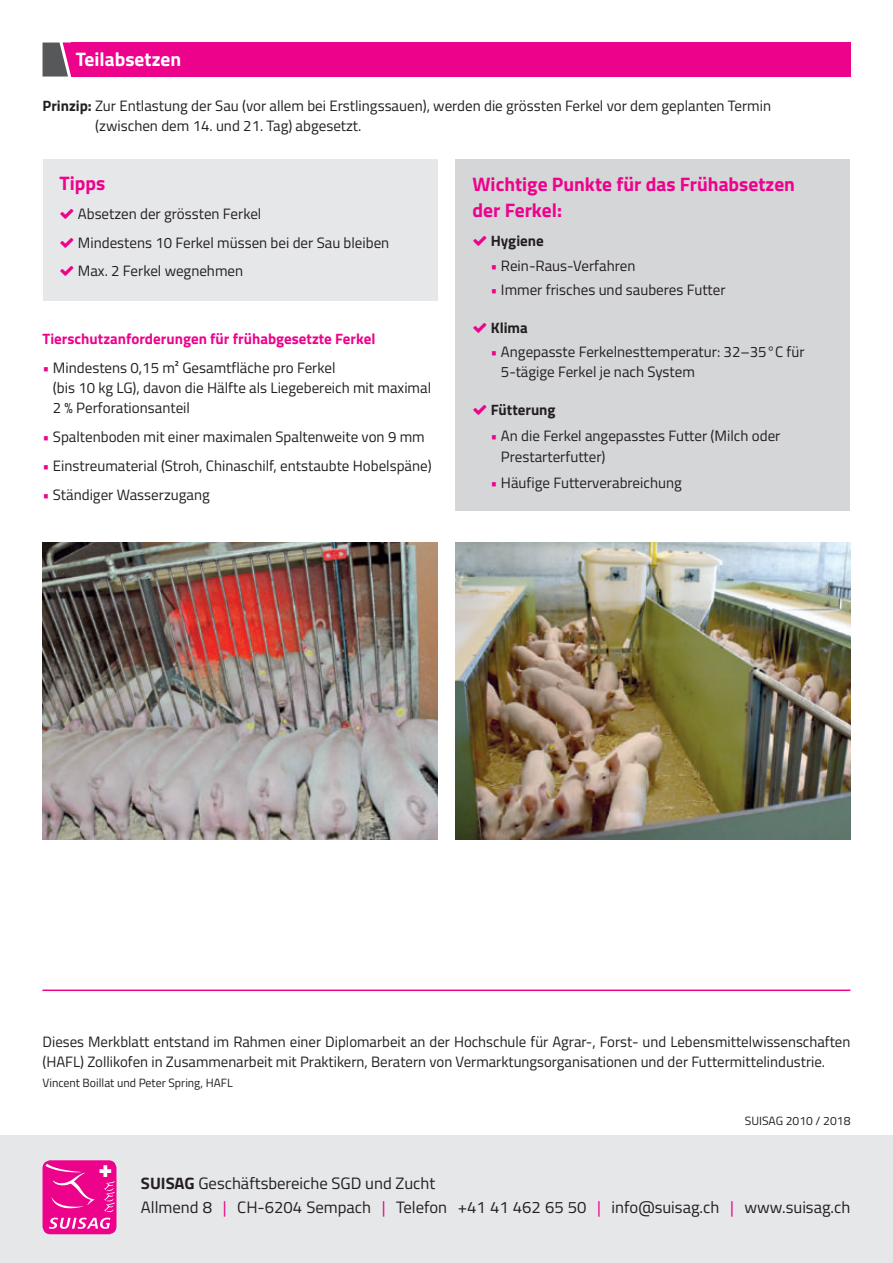
<style>
.page{position:relative;width:893px;height:1263px;background:#fff}
.page>*{position:absolute;margin:0;border:0;box-sizing:border-box;transform-origin:0 0}
.t1{font:700 19.5px/25.5px "Titillium Web";color:#ed028c}
.t2{font:700 19.5px "Titillium Web";color:#fff}
.t3{font:16.5px/24px "Titillium Web";color:#231f20}
.t4{font:15px/20.2px "Titillium Web";color:#231f20}
.t5{font:700 15px "Titillium Web";color:#ed028c}
.t6{font:700 15px "Titillium Web";color:#231f20}
.t7{font:12px "Titillium Web";color:#231f20}
.s1{font-weight:700}
.s2{color:#ed028c}
</style>
<div class="page">
<div style="left:0;top:1135px;width:893px;height:128px;background:#e6e7e9"></div>
<div style="left:43px;top:1160px;width:73px;height:74px;background:#ed028c;border-radius:8px"></div>
<svg style="left:45px;top:1164px;width:70px;height:65px"></svg>
<svg style="left:43px;top:43px;width:28px;height:34px"></svg>
<div style="left:71px;top:43px;width:779px;height:34px;background:#ed028c"></div>
<div style="left:455px;top:159px;width:395px;height:352px;background:#d5d6d8"></div>
<div style="left:43px;top:159px;width:394px;height:141px;background:#e6e7e9"></div>
<img style="left:43px;top:542px;width:394px;height:298px">
<img style="left:455px;top:542px;width:395px;height:298px">
<hr style="left:43px;top:989px;width:807px;height:2px;background:#ed028c">
<h1 class="t2" style="left:76px;top:52px;width:107px">Teilabsetzen</h1>
<p class="t4" style="left:95px;top:95px;width:677px;text-indent:-53px"><span class="s1">Prinzip:</span> Zur Entlastung der Sau (vor allem bei Erstlingssauen), werden die grössten Ferkel vor dem geplanten Termin (zwischen dem 14. und 21. Tag) abgesetzt.</p>
<h1 class="t1" style="left:60px;top:172px;width:47px">Tipps</h1>
<p class="t4" style="left:78px;top:199px;width:313px;line-height:28.8px">Absetzen der grössten Ferkel<br>Mindestens 10 Ferkel müssen bei der Sau bleiben<br>Max. 2 Ferkel wegnehmen</p>
<p class="t5" style="left:43px;top:333px;width:334px">Tierschutzanforderungen für frühabgesetzte Ferkel</p>
<p class="t4" style="left:53px;top:358px;width:380px;text-indent:-10px"><span class="s2">•</span> Mindestens 0,15 m² Gesamtfläche pro Ferkel<br>(bis 10 kg LG), davon die Hälfte als Liegebereich mit maximal<br>2 % Perforationsanteil</p>
<p class="t4" style="left:43px;top:427px;width:384px"><span class="s2">•</span> Spaltenboden mit einer maximalen Spaltenweite von 9 mm</p>
<p class="t4" style="left:43px;top:456px;width:391px"><span class="s2">•</span> Einstreumaterial (Stroh, Chinaschilf, entstaubte Hobelspäne)</p>
<p class="t4" style="left:43px;top:484px;width:169px"><span class="s2">•</span> Ständiger Wasserzugang</p>
<h1 class="t1" style="left:472px;top:174px;width:324px">Wichtige Punkte für das Frühabsetzen der Ferkel:</h1>
<p class="t6" style="left:491px;top:236px;width:54px">Hygiene</p>
<p class="t4" style="left:491px;top:256px;width:146px"><span class="s2">•</span> Rein-Raus-Verfahren</p>
<p class="t4" style="left:491px;top:280px;width:237px"><span class="s2">•</span> Immer frisches und sauberes Futter</p>
<p class="t6" style="left:491px;top:322px;width:39px">Klima</p>
<p class="t4" style="left:501px;top:342px;width:305px;text-indent:-10px"><span class="s2">•</span> Angepasste Ferkelnesttemperatur: 32–35°C für<br>5-tägige Ferkel je nach System</p>
<p class="t6" style="left:491px;top:404px;width:66px">Fütterung</p>
<p class="t4" style="left:501px;top:426px;width:281px;text-indent:-10px"><span class="s2">•</span> An die Ferkel angepasstes Futter (Milch oder<br>Prestarterfutter)</p>
<p class="t4" style="left:491px;top:473px;width:193px"><span class="s2">•</span> Häufige Futterverabreichung</p>
<p class="t4" style="left:43px;top:1031px;width:809px">Dieses Merkblatt entstand im Rahmen einer Diplomarbeit an der Hochschule für Agrar-, Forst- und Lebensmittelwissenschaften (HAFL) Zollikofen in Zusammenarbeit mit Praktikern, Beratern von Vermarktungsorganisationen und der Futtermittelindustrie.</p>
<p class="t7" style="left:43px;top:1076px;width:192px">Vincent Boillat und Peter Spring, HAFL</p>
<p class="t7" style="left:745px;top:1114px;width:107px">SUISAG 2010 / 2018</p>
<p class="t3" style="left:141px;top:1172px;width:711px"><span class="s1">SUISAG</span> Geschäftsbereiche SGD und Zucht<br>Allmend 8 <span class="s2">|</span> CH-6204 Sempach <span class="s2">|</span> Telefon +41 41 462 65 50 <span class="s2">|</span> info@suisag.ch <span class="s2">|</span> www.suisag.ch</p>
</div>
